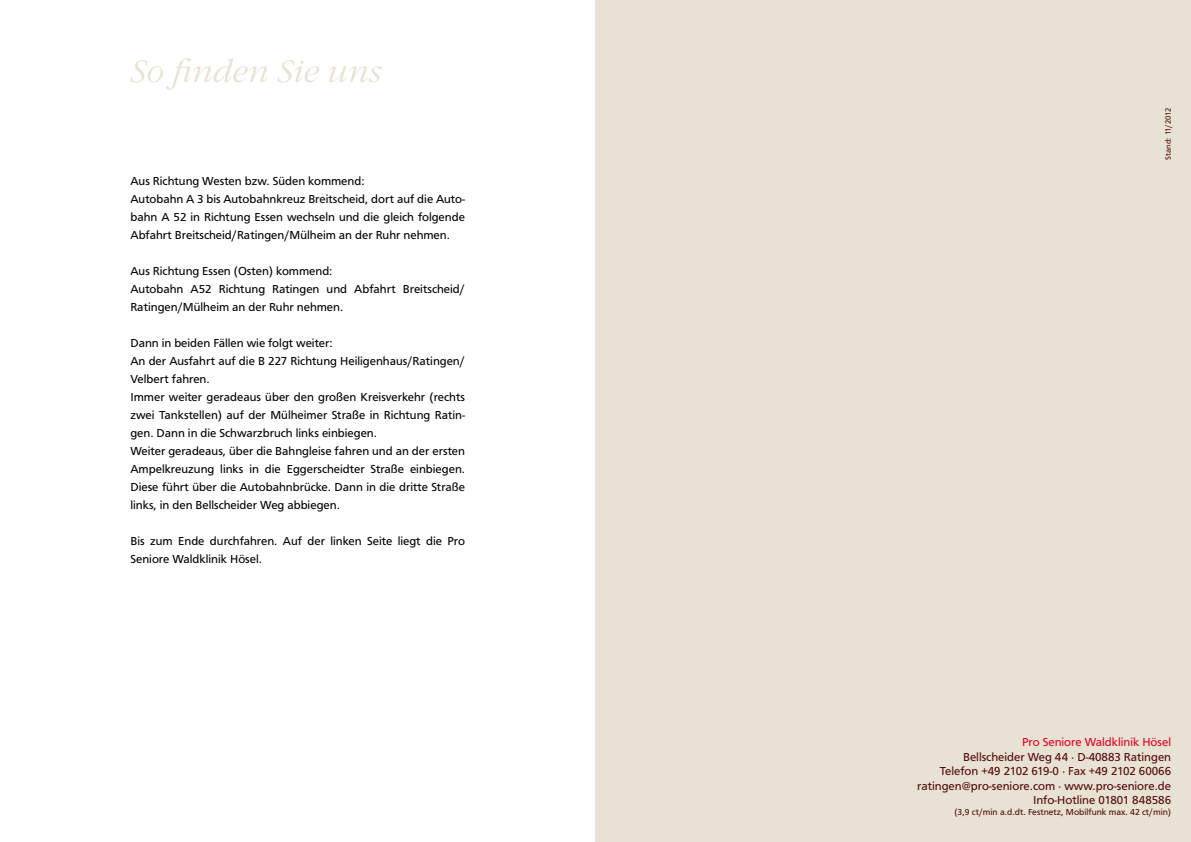
<style>
.page{position:relative;width:1191px;height:842px;background:#fff}
.page>*{position:absolute;margin:0;border:0;box-sizing:border-box;transform-origin:0 0}
.t1{font:italic 300 32px "Garamond Itc T";color:#e7e2d3}
.t2{font:12px/18px "F015 T";color:#000}
.t3{font:12px/14.4px "F015 T";color:#540a0e;text-align:right}
.t4{font:12px "F015 T";color:#e20026}
.t5{font:9px "F015 T";color:#540a0e}
.t6{font:8px "F015 T";letter-spacing:-.01em;color:#540a0e}
</style>
<div class="page">
<div style="left:595px;top:0;width:596px;height:842px;background:#e7e2d3"></div>
<h1 class="t1" style="left:130px;top:54px;width:253px">So finden Sie uns</h1>
<p class="t2" style="left:130px;top:172px;width:336px">Aus Richtung Westen bzw. Süden kommend:<br>Autobahn A 3 bis Autobahnkreuz Breitscheid, dort auf die Auto&shy;bahn A 52 in Richtung Essen wechseln und die gleich folgende Abfahrt Breitscheid/Ratingen/Mülheim an der Ruhr nehmen.</p>
<p class="t2" style="left:130px;top:262px;width:336px">Aus Richtung Essen (Osten) kommend:<br>Autobahn A52 Richtung Ratingen und Abfahrt Breitscheid/<br>Ratingen/Mülheim an der Ruhr nehmen.</p>
<p class="t2" style="left:130px;top:334px;width:336px">Dann in beiden Fällen wie folgt weiter:<br>An der Ausfahrt auf die B 227 Richtung Heiligenhaus/Ratingen/ Velbert fahren.<br>Immer weiter geradeaus über den großen Kreisverkehr (rechts zwei Tankstellen) auf der Mülheimer Straße in Richtung Ratin&shy;gen. Dann in die Schwarzbruch links einbiegen.<br>Weiter geradeaus, über die Bahngleise fahren und an der ersten Ampelkreuzung links in die Eggerscheidter Straße einbiegen.<br>Diese führt über die Autobahnbrücke. Dann in die dritte Straße links, in den Bellscheider Weg abbiegen.</p>
<p class="t2" style="left:130px;top:532px;width:336px">Bis zum Ende durchfahren. Auf der linken Seite liegt die Pro<br>Seniore Waldklinik Hösel.</p>
<p class="t6" style="left:1163px;top:160px;width:53px;rotate:-90deg">Stand: 11/2012</p>
<p class="t4" style="left:1022px;top:735px;width:150px">Pro Seniore Waldklinik Hösel</p>
<p class="t3" style="left:917px;top:750px;width:255px">Bellscheider Weg 44 · D-40883 Ratingen<br>Telefon +49 2102 619-0 · Fax +49 2102 60066 ratingen@pro-seniore.com · www.pro-seniore.de Info-Hotline 01801 848586</p>
<p class="t5" style="left:954px;top:807px;width:218px">(3,9 ct/min a.d.dt. Festnetz, Mobilfunk max. 42 ct/min)</p>
</div>
